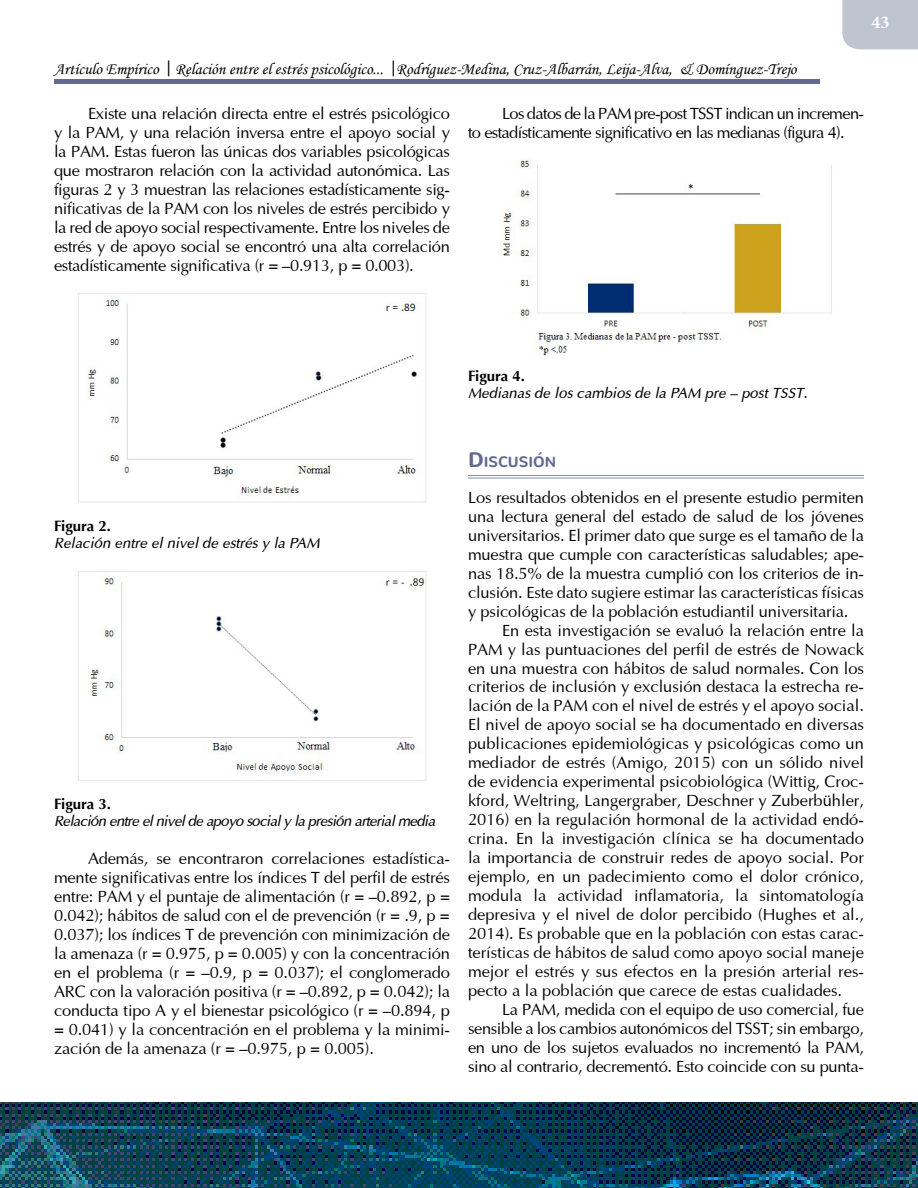
<style>
.page{position:relative;width:918px;height:1188px;background:#fff}
.page>*{position:absolute;margin:0;border:0;box-sizing:border-box;transform-origin:0 0}
.t1{font:700 18px "Minion Pro";color:#fff}
.t2{font:16.5px/18.9px "Optima";letter-spacing:-.02em;color:#000;text-align:justify}
.t3{font:16.5px "Monotype Corsiva";color:#000}
.t4{font:16.5px/18.9px "Optima";letter-spacing:-.04em;color:#000}
.Titulo_de_tabla_text{font:italic 15px "Optima";color:#000}
.Titulo_de_tabla_text-2{font:italic 15px "Optima";letter-spacing:-.04em;color:#000}
.Numero_tabla{font:700 15px "Optima CE";color:#000}
.Nivel_1{font:800 14.7px "Nunito";color:#636990}
.s1{font-family:"Soberana Sans";font-size:15px}
.s2{font-size:21px}
</style>
<div class="page">
<div style="left:54px;top:79px;width:765px;height:5px;background:#636990"></div>
<div style="left:842px;top:0;width:76px;height:49px;background:#bec4d0"></div>
<img style="left:0;top:1103px;width:918px;height:85px">
<hr style="left:468px;top:475px;width:396px;height:1px;background:#838bbe">
<hr style="left:468px;top:478px;width:396px;height:1px;background:#838bbe">
<img style="left:78px;top:293px;width:349px;height:210px">
<img style="left:78px;top:571px;width:349px;height:210px">
<img style="left:502px;top:158px;width:330px;height:197px">
<p class="t1" style="left:872px;top:10px;width:19px">43</p>
<p class="t3" style="left:54px;top:59px;width:744px">Artículo Empírico <span class="s1">|</span> Relación entre el estrés psicológico... <span class="s1">|</span>Rodríguez-Medina, Cruz-Albarrán, Leija-Alva, &amp; Domínguez-Trejo</p>
<p class="t2" style="left:54px;top:102px;width:397px;text-indent:34px">Existe una relación directa entre el estrés psicológico y la PAM, y una relación inversa entre el apoyo social y la PAM. Estas fueron las únicas dos variables psicológicas que mostraron relación con la actividad autonómica. Las figuras 2 y 3 muestran las relaciones estadísticamente sig&shy;nificativas de la PAM con los niveles de estrés percibido y la red de apoyo social respectivamente. Entre los niveles de estrés y de apoyo social se encontró una alta correlación estadísticamente significativa (r = –0.913, p = 0.003).</p>
<p class="t4" style="left:468px;top:103px;width:397px;text-indent:34px">Los datos de la PAM pre-post TSST indican un incremen&shy;to estadísticamente significativo en las medianas (figura 4).</p>
<p class="Numero_tabla" style="left:468px;top:366px;width:58px">Figura 4.</p>
<p class="Titulo_de_tabla_text" style="left:468px;top:384px;width:341px">Medianas de los cambios de la PAM pre – post TSST.</p>
<p class="Numero_tabla" style="left:54px;top:517px;width:58px">Figura 2.</p>
<p class="Titulo_de_tabla_text" style="left:54px;top:534px;width:267px">Relación entre el nivel de estrés y la PAM</p>
<p class="Numero_tabla" style="left:54px;top:794px;width:58px">Figura 3.</p>
<p class="Titulo_de_tabla_text-2" style="left:54px;top:812px;width:383px">Relación entre el nivel de apoyo social y la presión arterial media</p>
<p class="t2" style="left:54px;top:848px;width:398px;text-indent:34px">Además, se encontraron correlaciones estadística&shy;mente significativas entre los índices T del perfil de estrés entre: PAM y el puntaje de alimentación (r = –0.892, p = 0.042); hábitos de salud con el de prevención (r = .9, p = 0.037); los índices T de prevención con minimización de la amenaza (r = 0.975, p = 0.005) y con la concentración en el problema (r = –0.9, p = 0.037); el conglomerado ARC con la valoración positiva (r = –0.892, p = 0.042); la conducta tipo A y el bienestar psicológico (r = –0.894, p = 0.041) y la concentración en el problema y la minimi&shy;zación de la amenaza (r = –0.975, p = 0.005).</p>
<p class="Nivel_1" style="left:468px;top:448px;width:90px"><span class="s2">D</span>ISCUSIÓN</p>
<p class="t2" style="left:468px;top:486px;width:397px">Los resultados obtenidos en el presente estudio permiten una lectura general del estado de salud de los jóvenes universitarios. El primer dato que surge es el tamaño de la muestra que cumple con características saludables; ape&shy;nas 18.5% de la muestra cumplió con los criterios de in&shy;clusión. Este dato sugiere estimar las características físicas y psicológicas de la población estudiantil universitaria.</p>
<p class="t2" style="left:468px;top:619px;width:398px;text-indent:34px">En esta investigación se evaluó la relación entre la PAM y las puntuaciones del perfil de estrés de Nowack en una muestra con hábitos de salud normales. Con los criterios de inclusión y exclusión destaca la estrecha re&shy;lación de la PAM con el nivel de estrés y el apoyo social.<br>El nivel de apoyo social se ha documentado en diversas publicaciones epidemiológicas y psicológicas como un mediador de estrés (Amigo, 2015) con un sólido nivel de evidencia experimental psicobiológica (Wittig, Croc&shy;kford, Weltring, Langergraber, Deschner y Zuberbühler, 2016) en la regulación hormonal de la actividad endó&shy;crina. En la investigación clínica se ha documentado la importancia de construir redes de apoyo social. Por ejemplo, en un padecimiento como el dolor crónico, modula la actividad inflamatoria, la sintomatología depresiva y el nivel de dolor percibido (Hughes et al., 2014). Es probable que en la población con estas carac&shy;terísticas de hábitos de salud como apoyo social maneje mejor el estrés y sus efectos en la presión arterial res&shy;pecto a la población que carece de estas cualidades.</p>
<p class="t2" style="left:468px;top:999px;width:397px;text-indent:34px">La PAM, medida con el equipo de uso comercial, fue sensible a los cambios autonómicos del TSST; sin embargo, en uno de los sujetos evaluados no incrementó la PAM, sino al contrario, decrementó. Esto coincide con su punta-</p>
</div>
